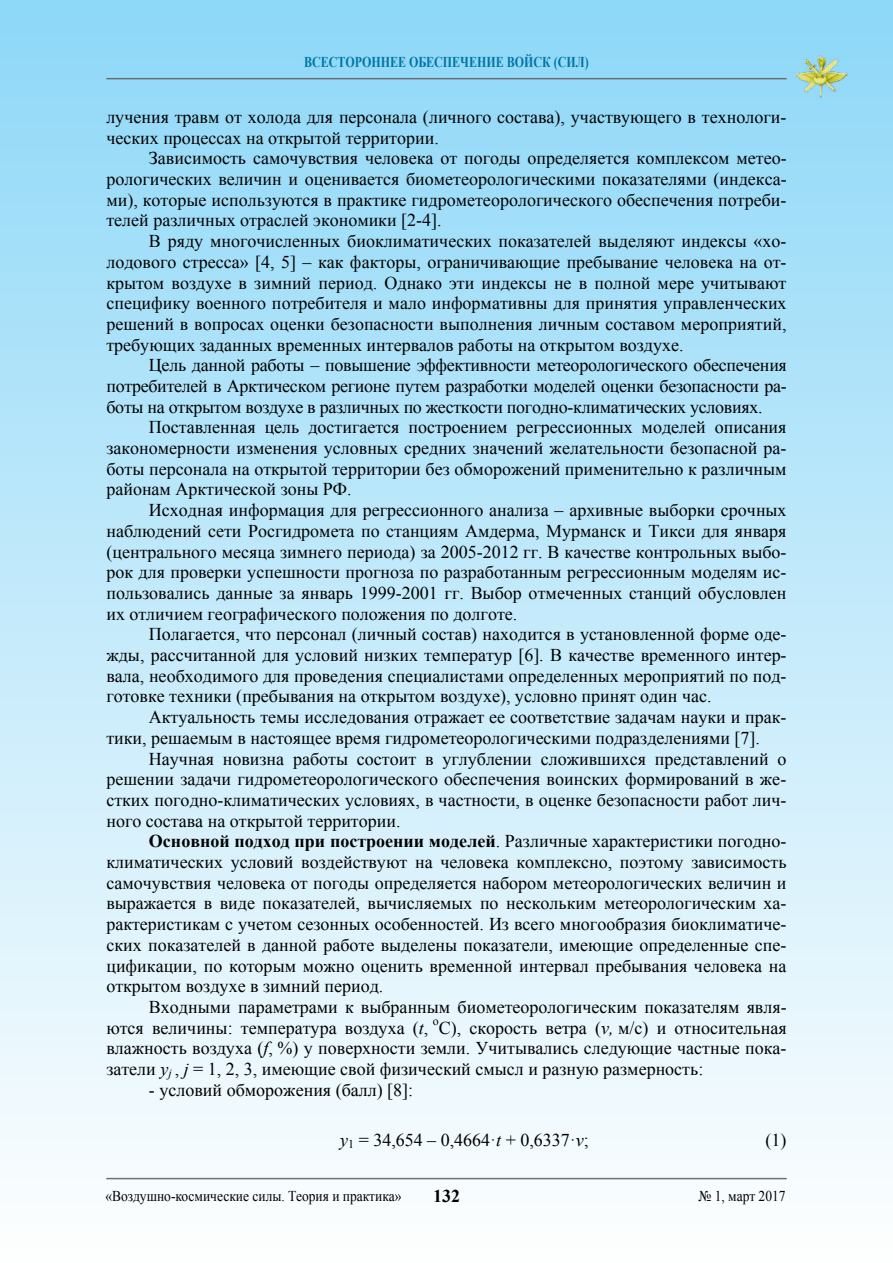
<style>
.page{position:relative;width:893px;height:1263px;background:#fff}
.page>*{position:absolute;margin:0;border:0;box-sizing:border-box;transform-origin:0 0}
.t1{font:18px/20.7px "Times New Roman";color:#000;text-align:justify}
.t2{font:700 18px "Times New Roman";color:#000}
.t3{font:15px "Times New Roman";color:#000;scale:.9 1}
.t4{font:700 15px "Times New Roman";color:#0076a3;scale:.8 1}
.t5{font:12px "Times New Roman";color:#000}
.s1{font-weight:700}
.s2{font-style:italic}
</style>
<div class="page">
<div style="left:0;top:0;width:893px;height:1263px;background:linear-gradient(to bottom,#8dd7f8,#fefefe)"></div>
<hr style="left:106px;top:78px;width:681px;height:1px;background:#6d6e71">
<hr style="left:106px;top:1178px;width:681px;height:1px;background:#6d6e71">
<img style="left:792px;top:52px;width:58px;height:47px">
<p class="t4" style="left:304px;top:51px;width:357px">ВСЕСТОРОННЕЕ ОБЕСПЕЧЕНИЕ ВОЙСК (СИЛ)</p>
<p class="t1" style="left:106px;top:106px;width:682px">лучения травм от холода для персонала (личного состава), участвующего в технологи&shy;ческих процессах на открытой территории.</p>
<p class="t1" style="left:106px;top:148px;width:682px;text-indent:43px">Зависимость самочувствия человека от погоды определяется комплексом метео&shy;рологических величин и оценивается биометеорологическими показателями (индекса&shy;ми), которые используются в практике гидрометеорологического обеспечения потреби&shy;телей различных отраслей экономики [2-4].</p>
<p class="t1" style="left:106px;top:230px;width:682px;text-indent:43px">В ряду многочисленных биоклиматических показателей выделяют индексы «хо&shy;лодового стресса» [4, 5] – как факторы, ограничивающие пребывание человека на от&shy;крытом воздухе в зимний период. Однако эти индексы не в полной мере учитывают специфику военного потребителя и мало информативны для принятия управленческих решений в вопросах оценки безопасности выполнения личным составом мероприятий, требующих заданных временных интервалов работы на открытом воздухе.</p>
<p class="t1" style="left:106px;top:355px;width:682px;text-indent:43px">Цель данной работы – повышение эффективности метеорологического обеспечения потребителей в Арктическом регионе путем разработки моделей оценки безопасности ра&shy;боты на открытом воздухе в различных по жесткости погодно-климатических условиях.</p>
<p class="t1" style="left:106px;top:417px;width:682px;text-indent:43px">Поставленная цель достигается построением регрессионных моделей описания закономерности изменения условных средних значений желательности безопасной ра&shy;боты персонала на открытой территории без обморожений применительно к различным районам Арктической зоны РФ.</p>
<p class="t1" style="left:106px;top:499px;width:682px;text-indent:43px">Исходная информация для регрессионного анализа – архивные выборки срочных наблюдений сети Росгидромета по станциям Амдерма, Мурманск и Тикси для января (центрального месяца зимнего периода) за 2005-2012 гг. В качестве контрольных выбо&shy;рок для проверки успешности прогноза по разработанным регрессионным моделям ис&shy;пользовались данные за январь 1999-2001 гг. Выбор отмеченных станций обусловлен их отличием географического положения по долготе.</p>
<p class="t1" style="left:106px;top:624px;width:682px;text-indent:43px">Полагается, что персонал (личный состав) находится в установленной форме оде&shy;жды, рассчитанной для условий низких температур [6]. В качестве временного интер&shy;вала, необходимого для проведения специалистами определенных мероприятий по под&shy;готовке техники (пребывания на открытом воздухе), условно принят один час.</p>
<p class="t1" style="left:106px;top:706px;width:682px;text-indent:43px">Актуальность темы исследования отражает ее соответствие задачам науки и прак&shy;тики, решаемым в настоящее время гидрометеорологическими подразделениями [7].</p>
<p class="t1" style="left:106px;top:748px;width:682px;text-indent:43px">Научная новизна работы состоит в углублении сложившихся представлений о решении задачи гидрометеорологического обеспечения воинских формирований в же&shy;стких погодно-климатических условиях, в частности, в оценке безопасности работ лич&shy;ного состава на открытой территории.</p>
<p class="t1" style="left:106px;top:831px;width:682px;text-indent:43px"><span class="s1">Основной подход при построении моделей</span>. Различные характеристики погодно&shy;климатических условий воздействуют на человека комплексно, поэтому зависимость самочувствия человека от погоды определяется набором метеорологических величин и выражается в виде показателей, вычисляемых по нескольким метеорологическим ха&shy;рактеристикам с учетом сезонных особенностей. Из всего многообразия биоклиматиче&shy;ских показателей в данной работе выделены показатели, имеющие определенные спе&shy;цификации, по которым можно оценить временной интервал пребывания человека на открытом воздухе в зимний период.</p>
<p class="t1" style="left:106px;top:996px;width:682px;text-indent:43px">Входными параметрами к выбранным биометеорологическим показателям явля&shy;ются величины: температура воздуха (<span class="s2">t</span>,</p>
<p class="t5" style="left:433px;top:1013px;width:7px">о</p>
<p class="t1" style="left:106px;top:1017px;width:682px;text-indent:333px">С), скорость ветра (<span class="s2">v,</span> м/с) и относительная влажность воздуха (<span class="s2">f</span>, %) у поверхности земли. Учитывались следующие частные пока&shy;затели <span class="s2">y</span><sub>j</sub> , <span class="s2">j</span> = 1, 2, 3, имеющие свой физический смысл и разную размерность:</p>
<p class="t1" style="left:149px;top:1079px;width:266px">- условий обморожения (балл) [8]:</p>
<p class="t1" style="left:340px;top:1129px;width:250px"><span class="s2">y</span><sub>1</sub> = 34,654 – 0,4664·<span class="s2">t</span> + 0,6337·<span class="s2">v</span>;</p>
<p class="t1" style="left:766px;top:1129px;width:23px">(1)</p>
<p class="t3" style="left:105px;top:1186px;width:330px">«Воздушно-космические силы. Теория и практика»</p>
<p class="t2" style="left:433px;top:1184px;width:28px">132</p>
<p class="t3" style="left:699px;top:1186px;width:98px">№ 1, март 2017</p>
</div>
